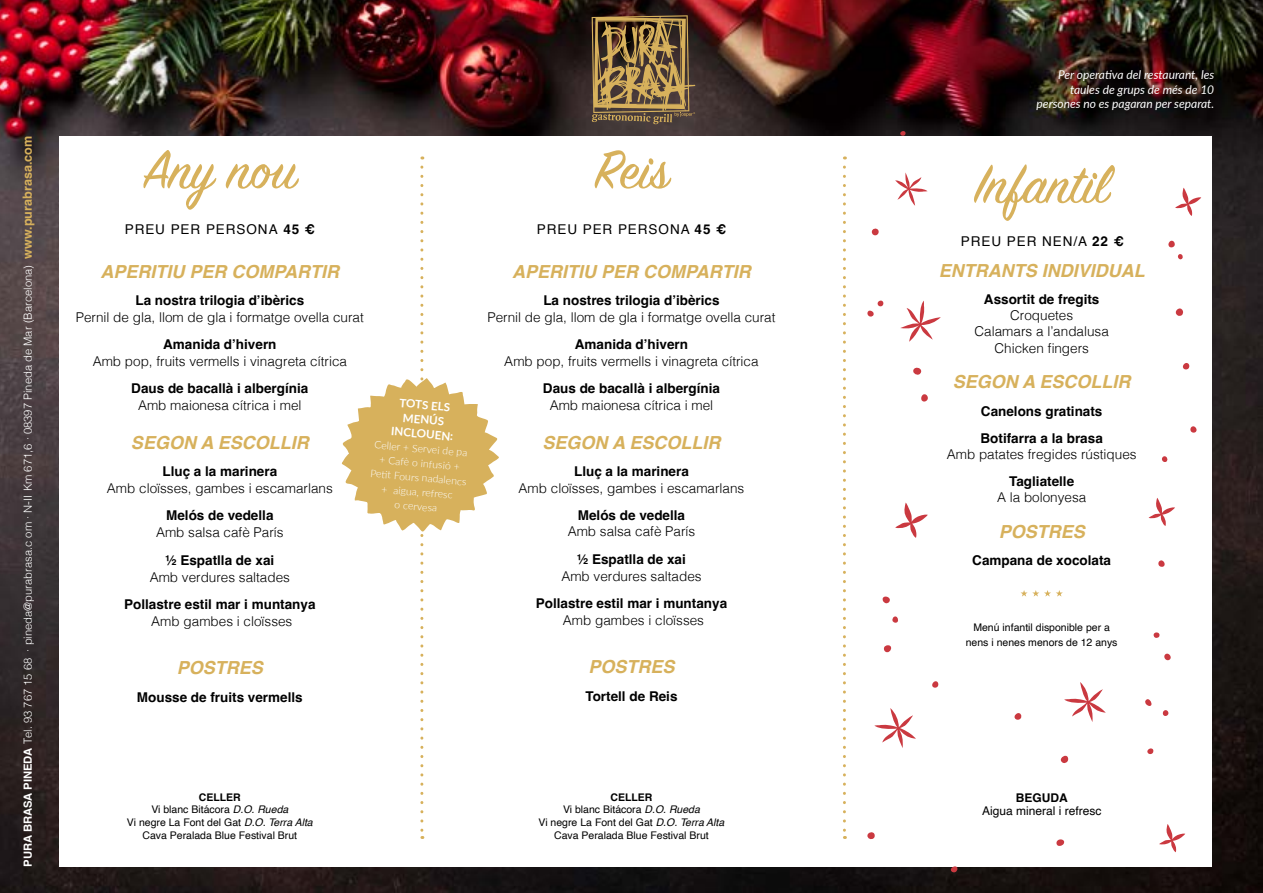
<style>
.page{position:relative;width:1263px;height:893px;background:#fff}
.page>*{position:absolute;margin:0;border:0;box-sizing:border-box;transform-origin:0 0}
.t1{font:60px "Sign Painter House Script";color:#d7b15c}
.t2{font:italic 700 18px "Helvetica";color:#d7b15c}
.t3{font:300 13.5px/16.2px "Helvetica";color:#000;text-align:center}
.t4{font:700 13.5px/27.2px "Helvetica";color:#000}
.t5{font:13.5px "Helvetica";letter-spacing:.07em;color:#000}
.t6{font:italic 12px/14.5px "Lato";color:#fff;text-align:right}
.t7{font:12px "Helvetica";color:#000}
.t8{font:700 12px "Helvetica";color:#000}
.t9{font:700 11.55px/14.5px "Lato";color:#fff;text-align:center}
.t10{font:300 11.25px "Helvetica";color:#fff}
.t11{font:10.5px/12.8px "Helvetica";color:#000;text-align:center}
.t12{font:300 10.5px/14.5px "Lato";color:#fff;text-align:center}
.s1{font-weight:700}
.s2{font-weight:700;font-size:12.6px;color:#d7b15c}
.s3{font-style:italic}
</style>
<div class="page">
<img style="left:0;top:0;width:1263px;height:893px">
<div style="left:59px;top:136px;width:1152px;height:731px;background:#fff"></div>
<svg style="left:1020px;top:590px;width:43px;height:7px"></svg>
<svg style="left:843px;top:167px;width:3px;height:672px"></svg>
<svg style="left:342px;top:167px;width:157px;height:672px"></svg>
<svg style="left:1148px;top:498px;width:27px;height:28px"></svg>
<svg style="left:1175px;top:188px;width:26px;height:28px"></svg>
<svg style="left:1159px;top:824px;width:26px;height:28px"></svg>
<svg style="left:895px;top:503px;width:33px;height:35px"></svg>
<svg style="left:900px;top:301px;width:41px;height:41px"></svg>
<svg style="left:874px;top:708px;width:42px;height:40px"></svg>
<svg style="left:1064px;top:682px;width:42px;height:40px"></svg>
<svg style="left:895px;top:172px;width:32px;height:34px"></svg>
<svg style="left:921px;top:394px;width:7px;height:8px"></svg>
<svg style="left:913px;top:367px;width:8px;height:8px"></svg>
<svg style="left:1182px;top:363px;width:7px;height:7px"></svg>
<svg style="left:1175px;top:308px;width:8px;height:8px"></svg>
<svg style="left:1168px;top:240px;width:15px;height:20px"></svg>
<svg style="left:1147px;top:748px;width:7px;height:6px"></svg>
<svg style="left:1162px;top:710px;width:7px;height:6px"></svg>
<svg style="left:1145px;top:699px;width:7px;height:7px"></svg>
<svg style="left:1060px;top:755px;width:8px;height:8px"></svg>
<svg style="left:1014px;top:713px;width:8px;height:7px"></svg>
<svg style="left:932px;top:681px;width:7px;height:7px"></svg>
<svg style="left:892px;top:616px;width:6px;height:7px"></svg>
<svg style="left:882px;top:596px;width:8px;height:7px"></svg>
<svg style="left:883px;top:645px;width:8px;height:8px"></svg>
<svg style="left:1190px;top:426px;width:7px;height:7px"></svg>
<svg style="left:1162px;top:456px;width:6px;height:6px"></svg>
<svg style="left:1158px;top:560px;width:7px;height:7px"></svg>
<svg style="left:1164px;top:653px;width:7px;height:8px"></svg>
<svg style="left:1153px;top:632px;width:7px;height:6px"></svg>
<svg style="left:899px;top:131px;width:7px;height:5px"></svg>
<svg style="left:867px;top:300px;width:17px;height:17px"></svg>
<svg style="left:872px;top:228px;width:7px;height:8px"></svg>
<svg style="left:1056px;top:839px;width:9px;height:7px"></svg>
<svg style="left:950px;top:866px;width:8px;height:7px"></svg>
<svg style="left:867px;top:832px;width:8px;height:8px"></svg>
<svg style="left:592px;top:15px;width:103px;height:109px;background:#826a41"></svg>
<p class="t10" style="left:18px;top:867px;width:732px;rotate:-90deg"><span class="s1">PURA BRASA PINEDA</span> Tel. 93 767 15 68 · pineda@purabrasa.c om · N-II Km 671,6 · 08397 Pineda de Mar (Barcelona) <span class="s2">www.purabrasa.com</span></p>
<h1 class="t1" style="left:143px;top:133px;width:158px">Any nou</h1>
<h1 class="t1" style="left:594px;top:133px;width:76px">Reis</h1>
<p class="t5" style="left:125px;top:219px;width:192px">PREU PER PERSONA <span class="s1">45 €</span></p>
<p class="t5" style="left:537px;top:219px;width:191px">PREU PER PERSONA <span class="s1">45 €</span></p>
<h2 class="t2" style="left:100px;top:261px;width:240px">APERITIU PER COMPARTIR</h2>
<p class="t4" style="left:135px;top:289px;width:170px">La nostra trilogia d’ibèrics</p>
<p class="t3" style="left:76px;top:308px;width:290px">Pernil de gla, llom de gla i formatge ovella curat</p>
<p class="t4" style="left:163px;top:332px;width:115px">Amanida d’hivern</p>
<p class="t3" style="left:93px;top:352px;width:256px">Amb pop, fruits vermells i vinagreta cítrica</p>
<p class="t4" style="left:131px;top:376px;width:179px">Daus de bacallà i albergínia</p>
<p class="t3" style="left:138px;top:396px;width:165px">Amb maionesa cítrica i mel</p>
<h2 class="t2" style="left:131px;top:431px;width:179px">SEGON A ESCOLLIR</h2>
<p class="t4" style="left:162px;top:459px;width:116px">Lluç a la marinera</p>
<p class="t3" style="left:107px;top:479px;width:227px">Amb cloïsses, gambes i escamarlans</p>
<p class="t4" style="left:166px;top:503px;width:109px">Melós de vedella</p>
<p class="t3" style="left:156px;top:523px;width:129px">Amb salsa cafè París</p>
<p class="t4" style="left:165px;top:548px;width:110px">½ Espatlla de xai</p>
<p class="t3" style="left:150px;top:568px;width:142px">Amb verdures saltades</p>
<p class="t4" style="left:124px;top:592px;width:193px">Pollastre estil mar i muntanya</p>
<p class="t3" style="left:151px;top:612px;width:143px">Amb gambes i cloïsses</p>
<h2 class="t2" style="left:177px;top:657px;width:88px">POSTRES</h2>
<p class="t4" style="left:137px;top:685px;width:167px">Mousse de fruits vermells</p>
<p class="t9" style="left:394px;top:394px;width:64px;rotate:5deg">TOTS ELS<br>MENÚS<br>INCLOUEN:</p>
<p class="t12" style="left:373px;top:437px;width:98px;rotate:5deg">Celler + Servei de pa + Cafè o infusió +<br>Peti t Fours nadalencs + aigua, refresc<br>o cervesa</p>
<h2 class="t2" style="left:512px;top:261px;width:240px">APERITIU PER COMPARTIR</h2>
<p class="t4" style="left:543px;top:289px;width:178px">La nostres trilogia d’ibèrics</p>
<p class="t3" style="left:487px;top:308px;width:290px">Pernil de gla, llom de gla i formatge ovella curat</p>
<p class="t4" style="left:575px;top:332px;width:115px">Amanida d’hivern</p>
<p class="t3" style="left:504px;top:352px;width:256px">Amb pop, fruits vermells i vinagreta cítrica</p>
<p class="t4" style="left:543px;top:376px;width:179px">Daus de bacallà i albergínia</p>
<p class="t3" style="left:550px;top:396px;width:165px">Amb maionesa cítrica i mel</p>
<h2 class="t2" style="left:543px;top:431px;width:179px">SEGON A ESCOLLIR</h2>
<p class="t4" style="left:574px;top:459px;width:116px">Lluç a la marinera</p>
<p class="t3" style="left:519px;top:479px;width:227px">Amb cloïsses, gambes i escamarlans</p>
<p class="t4" style="left:578px;top:503px;width:109px">Melós de vedella</p>
<p class="t3" style="left:568px;top:522px;width:129px">Amb salsa cafè París</p>
<p class="t4" style="left:577px;top:547px;width:110px">½ Espatlla de xai</p>
<p class="t3" style="left:561px;top:567px;width:142px">Amb verdures saltades</p>
<p class="t4" style="left:536px;top:591px;width:193px">Pollastre estil mar i muntanya</p>
<p class="t3" style="left:563px;top:611px;width:143px">Amb gambes i cloïsses</p>
<h2 class="t2" style="left:588px;top:656px;width:88px">POSTRES</h2>
<p class="t4" style="left:585px;top:684px;width:94px">Tortell de Reis</p>
<p class="t11" style="left:127px;top:791px;width:187px"><span class="s1">CELLER<br></span>Vi blanc Bitácora <span class="s3">D.O. Rueda<br></span>Vi negre La Font del Gat <span class="s3">D.O. Terra Alta<br></span>Cava Peralada Blue Festival Brut</p>
<p class="t11" style="left:539px;top:791px;width:187px"><span class="s1">CELLER<br></span>Vi blanc Bitácora <span class="s3">D.O. Rueda<br></span>Vi negre La Font del Gat <span class="s3">D.O. Terra Alta<br></span>Cava Peralada Blue Festival Brut</p>
<p class="t6" style="left:1036px;top:67px;width:179px">Per operativa del restaurant, les taules de grups de més de 10 persones no es pagaran per separat.</p>
<h1 class="t1" style="left:975px;top:147px;width:135px">Infantil</h1>
<p class="t5" style="left:961px;top:231px;width:164px">PREU PER NEN/A <span class="s1">22 €</span></p>
<h2 class="t2" style="left:939px;top:259px;width:207px">ENTRANTS INDIVIDUAL</h2>
<p class="t4" style="left:984px;top:287px;width:117px">Assortit de fregits</p>
<p class="t3" style="left:974px;top:306px;width:136px">Croquetes<br>Calamars a l’andalusa<br>Chicken fingers</p>
<h2 class="t2" style="left:953px;top:371px;width:179px">SEGON A ESCOLLIR</h2>
<p class="t4" style="left:980px;top:399px;width:124px">Canelons gratinats<br>Botifarra a la brasa</p>
<p class="t3" style="left:947px;top:445px;width:191px">Amb patates fregides rústiques</p>
<p class="t4" style="left:1009px;top:469px;width:67px">Tagliatelle</p>
<p class="t3" style="left:997px;top:488px;width:91px">A la bolonyesa</p>
<h2 class="t2" style="left:999px;top:521px;width:88px">POSTRES</h2>
<p class="t4" style="left:972px;top:548px;width:140px">Campana de xocolata</p>
<p class="t11" style="left:966px;top:620px;width:153px;line-height:15px">Menú infantil disponible per a nens i nenes menors de 12 anys</p>
<p class="t8" style="left:1016px;top:790px;width:53px">BEGUDA</p>
<p class="t7" style="left:982px;top:801px;width:121px">Aigua mineral i refresc</p>
</div>
